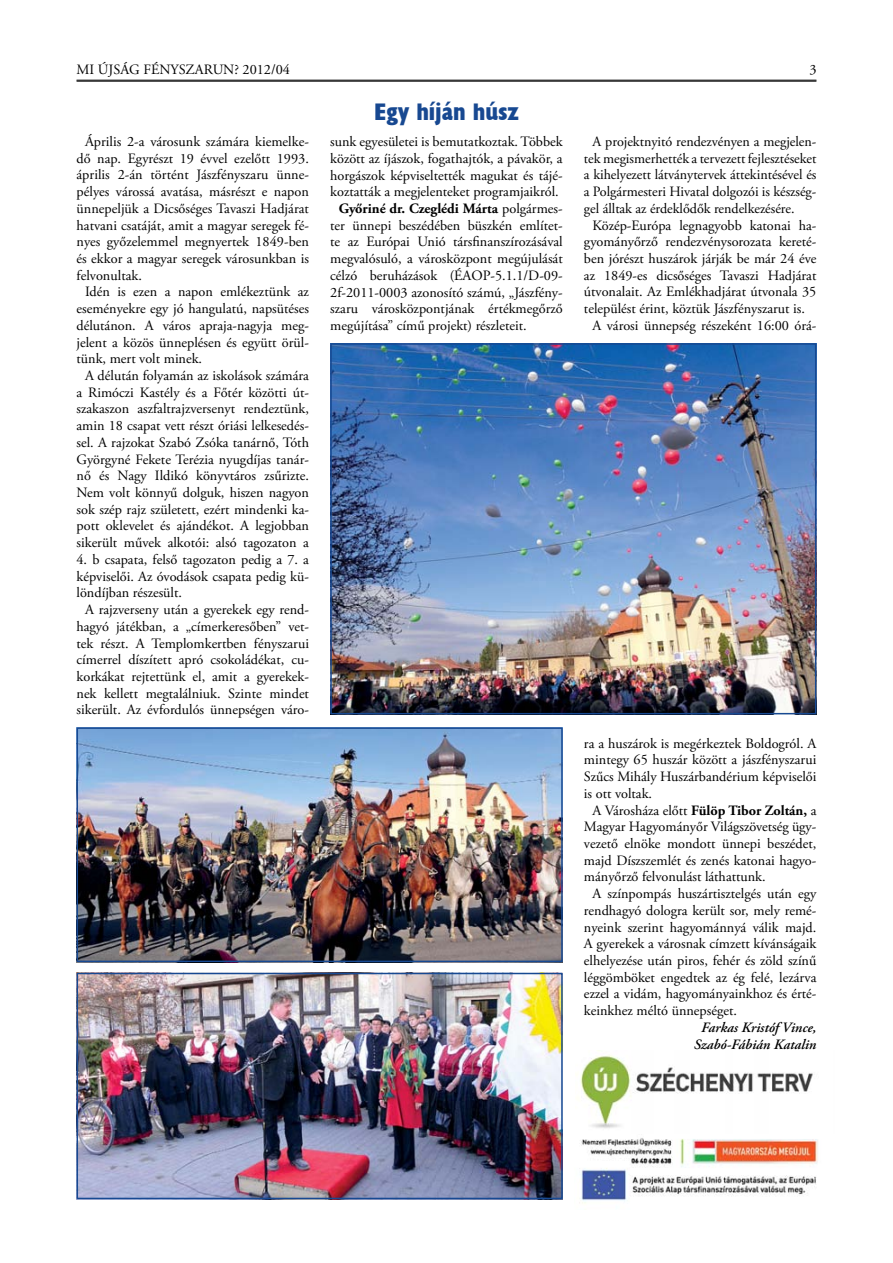
<style>
.page{position:relative;width:893px;height:1263px;background:#fff}
.page>*{position:absolute;margin:0;border:0;box-sizing:border-box;transform-origin:0 0}
.t1{font:24px "Husa HU";color:#174891}
.t2{font:14.25px "Adobe Garamond Pro";color:#000}
.t3{font:700 14.25px "Adobe Garamond Pro";color:#000}
.t4{font:italic 600 14.25px/16.6px "Adobe Garamond Pro";color:#000;text-align:center}
.s1{font-weight:400}
</style>
<div class="page">
<hr style="left:77px;top:80px;width:739px;height:1px;background:#000">
<hr style="left:77px;top:81px;width:739px;height:1px;background:#000">
<img style="left:579px;top:1138px;width:239px;height:66px">
<img style="left:580px;top:1055px;width:233px;height:73px">
<img style="left:80px;top:730px;width:480px;height:229px">
<div style="left:77px;top:727px;width:486px;height:235px;border:2px solid #174992"></div>
<img style="left:80px;top:976px;width:480px;height:220px">
<div style="left:77px;top:973px;width:486px;height:226px;border:2px solid #174992"></div>
<img style="left:333px;top:346px;width:480px;height:365px">
<div style="left:330px;top:343px;width:486px;height:371px;border:2px solid #174992"></div>
<p class="t2" style="left:77px;top:61px;width:215px">MI ÚJSÁG FÉNYSZARUN? 2012/04</p>
<p class="t2" style="left:809px;top:61px;width:9px">3</p>
<h1 class="t1" style="left:374px;top:97px;width:146px">Egy híján húsz</h1>
<p class="t2" style="left:85px;top:133px;width:225px">Április 2-a városunk számára kiemelke-</p>
<p class="t2" style="left:77px;top:150px;width:234px">dő nap. Egyrészt 19 évvel ezelőtt 1993.</p>
<p class="t2" style="left:77px;top:166px;width:234px">április 2-án történt Jászfényszaru ünne-</p>
<p class="t2" style="left:77px;top:183px;width:234px">pélyes várossá avatása, másrészt e napon</p>
<p class="t2" style="left:77px;top:200px;width:234px">ünnepeljük a Dicsőséges Tavaszi Hadjárat</p>
<p class="t2" style="left:77px;top:216px;width:234px">hatvani csatáját, amit a magyar seregek fé-</p>
<p class="t2" style="left:77px;top:233px;width:234px">nyes győzelemmel megnyertek 1849-ben</p>
<p class="t2" style="left:77px;top:250px;width:234px">és ekkor a magyar seregek városunkban is</p>
<p class="t2" style="left:77px;top:267px;width:67px">felvonultak.</p>
<p class="t2" style="left:85px;top:283px;width:225px">Idén is ezen a napon emlékeztünk az</p>
<p class="t2" style="left:77px;top:300px;width:234px">eseményekre egy jó hangulatú, napsütéses</p>
<p class="t2" style="left:77px;top:317px;width:234px">délutánon. A város apraja-nagyja meg-</p>
<p class="t2" style="left:77px;top:333px;width:234px">jelent a közös ünneplésen és együtt örül-</p>
<p class="t2" style="left:77px;top:350px;width:127px">tünk, mert volt minek.</p>
<p class="t2" style="left:85px;top:367px;width:225px">A délután folyamán az iskolások számára</p>
<p class="t2" style="left:77px;top:384px;width:234px">a Rimóczi Kastély és a Főtér közötti út-</p>
<p class="t2" style="left:77px;top:400px;width:234px">szakaszon aszfaltrajzversenyt rendeztünk,</p>
<p class="t2" style="left:77px;top:417px;width:234px">amin 18 csapat vett részt óriási lelkesedés-</p>
<p class="t2" style="left:77px;top:434px;width:234px">sel. A rajzokat Szabó Zsóka tanárnő, Tóth</p>
<p class="t2" style="left:77px;top:450px;width:234px">Györgyné Fekete Terézia nyugdíjas tanár-</p>
<p class="t2" style="left:77px;top:467px;width:234px">nő és Nagy Ildikó könyvtáros zsűrizte.</p>
<p class="t2" style="left:77px;top:484px;width:234px">Nem volt könnyű dolguk, hiszen nagyon</p>
<p class="t2" style="left:77px;top:501px;width:234px">sok szép rajz született, ezért mindenki ka-</p>
<p class="t2" style="left:77px;top:517px;width:234px">pott oklevelet és ajándékot. A legjobban</p>
<p class="t2" style="left:77px;top:534px;width:234px">sikerült művek alkotói: alsó tagozaton a</p>
<p class="t2" style="left:77px;top:551px;width:234px">4. b csapata, felső tagozaton pedig a 7. a</p>
<p class="t2" style="left:77px;top:567px;width:234px">képviselői. Az óvodások csapata pedig kü-</p>
<p class="t2" style="left:77px;top:584px;width:107px">löndíjban részesült.</p>
<p class="t2" style="left:85px;top:601px;width:225px">A rajzverseny után a gyerekek egy rend-</p>
<p class="t2" style="left:77px;top:618px;width:234px">hagyó játékban, a „címerkeresőben” vet-</p>
<p class="t2" style="left:77px;top:634px;width:234px">tek részt. A Templomkertben fényszarui</p>
<p class="t2" style="left:77px;top:651px;width:234px">címerrel díszített apró csokoládékat, cu-</p>
<p class="t2" style="left:77px;top:668px;width:234px">korkákat rejtettünk el, amit a gyerekek-</p>
<p class="t2" style="left:77px;top:685px;width:234px">nek kellett megtalálniuk. Szinte mindet</p>
<p class="t2" style="left:77px;top:701px;width:234px">sikerült. Az évfordulós ünnepségen váro-</p>
<p class="t2" style="left:592px;top:133px;width:225px">A projektnyitó rendezvényen a megjelen-</p>
<p class="t2" style="left:584px;top:150px;width:234px">tek megismerhették a tervezett fejlesztéseket</p>
<p class="t2" style="left:584px;top:166px;width:234px">a kihelyezett látványtervek áttekintésével és</p>
<p class="t2" style="left:584px;top:183px;width:234px">a Polgármesteri Hivatal dolgozói is készség-</p>
<p class="t2" style="left:584px;top:200px;width:212px">gel álltak az érdeklődők rendelkezésére.</p>
<p class="t2" style="left:592px;top:216px;width:225px">Közép-Európa legnagyobb katonai ha-</p>
<p class="t2" style="left:584px;top:233px;width:234px">gyományőrző rendezvénysorozata kereté-</p>
<p class="t2" style="left:584px;top:250px;width:234px">ben jórészt huszárok járják be már 24 éve</p>
<p class="t2" style="left:584px;top:267px;width:234px">az 1849-es dicsőséges Tavaszi Hadjárat</p>
<p class="t2" style="left:584px;top:283px;width:234px">útvonalait. Az Emlékhadjárat útvonala 35</p>
<p class="t2" style="left:584px;top:300px;width:223px">települést érint, köztük Jászfényszarut is.</p>
<p class="t2" style="left:592px;top:317px;width:225px">A városi ünnepség részeként 16:00 órá-</p>
<p class="t2" style="left:330px;top:133px;width:234px">sunk egyesületei is bemutatkoztak. Többek</p>
<p class="t2" style="left:330px;top:150px;width:234px">között az íjászok, fogathajtók, a pávakör, a</p>
<p class="t2" style="left:330px;top:167px;width:234px">horgászok képviseltették magukat és tájé-</p>
<p class="t2" style="left:330px;top:183px;width:230px">koztatták a megjelenteket programjaikról.</p>
<p class="t3" style="left:339px;top:200px;width:225px">Győriné dr. Czeglédi Márta <span class="s1">polgármes-</span></p>
<p class="t2" style="left:330px;top:217px;width:234px">ter ünnepi beszédében büszkén említet-</p>
<p class="t2" style="left:330px;top:233px;width:234px">te az Európai Unió társfinanszírozásával</p>
<p class="t2" style="left:330px;top:250px;width:234px">megvalósuló, a városközpont megújulását</p>
<p class="t2" style="left:330px;top:267px;width:234px">célzó beruházások (ÉAOP-5.1.1/D-09-</p>
<p class="t2" style="left:330px;top:284px;width:234px">2f-2011-0003 azonosító számú, „Jászfény-</p>
<p class="t2" style="left:330px;top:300px;width:234px">szaru városközpontjának értékmegőrző</p>
<p class="t2" style="left:330px;top:317px;width:198px">megújítása” című projekt) részleteit.</p>
<p class="t2" style="left:584px;top:734px;width:234px">ra a huszárok is megérkeztek Boldogról. A</p>
<p class="t2" style="left:584px;top:751px;width:234px">mintegy 65 huszár között a jászfényszarui</p>
<p class="t2" style="left:584px;top:768px;width:234px">Szűcs Mihály Huszárbandérium képviselői</p>
<p class="t2" style="left:584px;top:785px;width:70px">is ott voltak.</p>
<p class="t3" style="left:592px;top:802px;width:225px"><span class="s1">A Városháza előtt</span> Fülöp Tibor Zoltán, <span class="s1">a</span></p>
<p class="t2" style="left:584px;top:818px;width:234px">Magyar Hagyományőr Világszövetség ügy-</p>
<p class="t2" style="left:584px;top:835px;width:234px">vezető elnöke mondott ünnepi beszédet,</p>
<p class="t2" style="left:584px;top:852px;width:234px">majd Díszszemlét és zenés katonai hagyo-</p>
<p class="t2" style="left:584px;top:868px;width:183px">mányőrző felvonulást láthattunk.</p>
<p class="t2" style="left:592px;top:885px;width:225px">A színpompás huszártisztelgés után egy</p>
<p class="t2" style="left:584px;top:902px;width:234px">rendhagyó dologra került sor, mely remé-</p>
<p class="t2" style="left:584px;top:918px;width:234px">nyeink szerint hagyománnyá válik majd.</p>
<p class="t2" style="left:584px;top:935px;width:234px">A gyerekek a városnak címzett kívánságaik</p>
<p class="t2" style="left:584px;top:952px;width:234px">elhelyezése után piros, fehér és zöld színű</p>
<p class="t2" style="left:584px;top:969px;width:234px">léggömböket engedtek az ég felé, lezárva</p>
<p class="t2" style="left:584px;top:985px;width:234px">ezzel a vidám, hagyományainkhoz és érté-</p>
<p class="t2" style="left:584px;top:1002px;width:155px">keinkhez méltó ünnepséget.</p>
<p class="t4" style="left:694px;top:1019px;width:124px">Farkas Kristóf Vince,<br>Szabó-Fábián Katalin</p>
</div>
